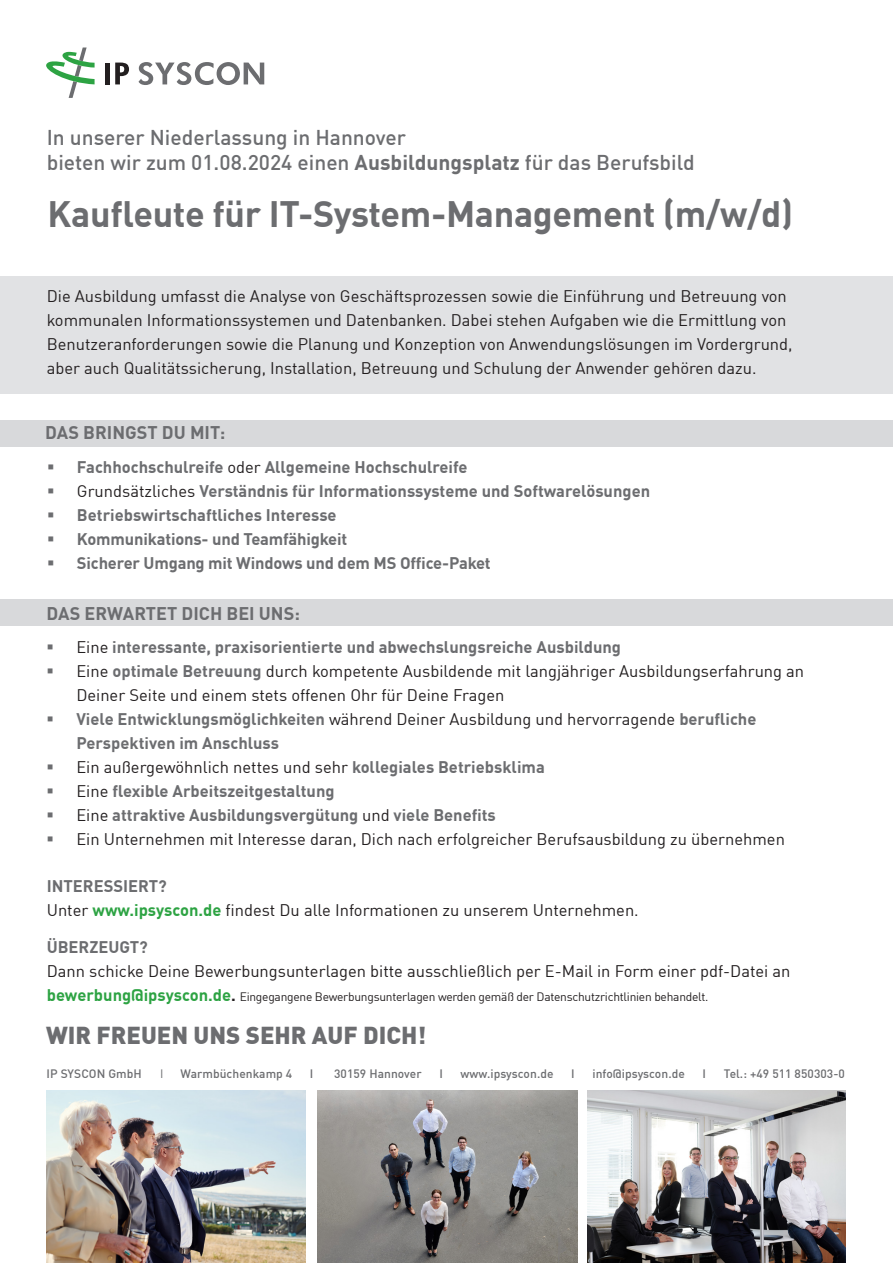
<style>
.page{position:relative;width:893px;height:1263px;background:#fff}
.page>*{position:absolute;margin:0;border:0;box-sizing:border-box;transform-origin:0 0}
.t1{font:700 36px "DIN Offc";letter-spacing:-.01em;color:#6c6d70}
.t2{font:900 24px "DIN Offc";color:#6c6d70}
.t3{font:500 21px "DIN Offc";color:#6c6d70}
.t4{font:700 18px "DIN Offc";color:#6c6d70}
.t5{font:16.5px/24px "DIN Offc";color:#231f20}
.t6{font:700 16.5px/24px "DIN Offc";color:#6c6d70}
.t7{font:12px "DIN Offc";letter-spacing:-.02em;color:#231f20}
.t8{font:500 12px "DIN Offc";letter-spacing:.005em;color:#6c6d70}
.t9{font:12px "DIN Offc";color:#6c6d70}
.s1{font-weight:700}
.s2{font-weight:400;color:#231f20}
.s3{font-weight:700;color:#6c6d70}
.s4{font-weight:700;color:#2da343}
.s5{font-weight:700;font-size:16.5px;color:#2da343}
.s6{font-weight:700;font-size:16.5px}
</style>
<div class="page">
<div style="left:105px;top:63px;width:5px;height:21px;background:#231f20"></div>
<svg style="left:115px;top:63px;width:14px;height:21px"></svg>
<svg style="left:139px;top:62px;width:125px;height:23px"></svg>
<svg style="left:46px;top:48px;width:49px;height:50px"></svg>
<img style="left:47px;top:1091px;width:259px;height:172px">
<img style="left:588px;top:1091px;width:258px;height:172px">
<img style="left:318px;top:1091px;width:259px;height:172px">
<div style="left:0;top:276px;width:893px;height:118px;background:#e1e2e4"></div>
<div style="left:0;top:420px;width:893px;height:27px;background:#d8d9db"></div>
<div style="left:0;top:600px;width:893px;height:26px;background:#d8d9db"></div>
<p class="t3" style="left:47px;top:124px;width:361px">In unserer Niederlassung in Hannover</p>
<p class="t3" style="left:47px;top:149px;width:649px">bieten wir zum 01.08.2024 einen <span class="s1">Ausbildungsplatz</span> für das Berufsbild</p>
<p class="t1" style="left:48px;top:191px;width:747px">Kaufleute für IT-System-Management (m/w/d)</p>
<p class="t5" style="left:47px;top:283px;width:747px">Die Ausbildung umfasst die Analyse von Geschäftsprozessen sowie die Einführung und Betreuung von kommunalen Informationssystemen und Datenbanken. Dabei stehen Aufgaben wie die Ermittlung von Benutzeranforderungen sowie die Planung und Konzeption von Anwendungslösungen im Vordergrund, aber auch Qualitätssicherung, Installation, Betreuung und Schulung der Anwender gehören dazu.</p>
<p class="t4" style="left:45px;top:421px;width:181px">DAS BRINGST DU MIT:</p>
<p class="t6" style="left:77px;top:454px;width:392px">Fachhochschulreife <span class="s2">oder</span> Allgemeine Hochschulreife</p>
<p class="t6" style="left:77px;top:478px;width:575px"><span class="s2">Grundsätzliches</span> Verständnis für Informationssysteme und Softwarelösungen</p>
<p class="t6" style="left:77px;top:502px;width:261px">Betriebswirtschaftliches Interesse</p>
<p class="t6" style="left:77px;top:526px;width:272px">Kommunikations- und Teamfähigkeit</p>
<p class="t6" style="left:77px;top:550px;width:415px">Sicherer Umgang mit Windows und dem MS Office-Paket</p>
<p class="t4" style="left:47px;top:602px;width:255px">DAS ERWARTET DICH BEI UNS:</p>
<p class="t6" style="left:76px;top:634px;width:546px"><span class="s2">Eine</span> interessante, praxisorientierte und abwechslungsreiche Ausbildung</p>
<p class="t5" style="left:76px;top:659px;width:729px">Eine <span class="s3">optimale Betreuung</span> durch kompetente Ausbildende mit langjähriger Ausbildungserfahrung an<br>Deiner Seite und einem stets offenen Ohr für Deine Fragen</p>
<p class="t6" style="left:76px;top:706px;width:682px">Viele Entwicklungsmöglichkeiten <span class="s2">während Deiner Ausbildung und hervorragende</span> berufliche<br>Perspektiven im Anschluss</p>
<p class="t5" style="left:76px;top:755px;width:470px">Ein außergewöhnlich nettes und sehr <span class="s3">kollegiales Betriebsklima</span></p>
<p class="t6" style="left:76px;top:778px;width:260px"><span class="s2">Eine</span> flexible Arbeitszeitgestaltung</p>
<p class="t6" style="left:76px;top:802px;width:421px"><span class="s2">Eine</span> attraktive Ausbildungsvergütung <span class="s2">und</span> viele Benefits</p>
<p class="t5" style="left:76px;top:827px;width:710px">Ein Unternehmen mit Interesse daran, Dich nach erfolgreicher Berufsausbildung zu übernehmen</p>
<p class="t6" style="left:47px;top:873px;width:121px">INTERESSIERT?</p>
<p class="t5" style="left:47px;top:897px;width:593px">Unter <span class="s4">www.ipsyscon.de</span> findest Du alle Informationen zu unserem Unternehmen.</p>
<p class="t6" style="left:47px;top:934px;width:103px">ÜBERZEUGT?</p>
<p class="t5" style="left:47px;top:958px;width:745px">Dann schicke Deine Bewerbungsunterlagen bitte ausschließlich per E-Mail in Form einer pdf-Datei an</p>
<p class="t7" style="left:47px;top:989px;width:663px"><span class="s5">bewerbung@ipsyscon.de</span><span class="s6">.</span> Eingegangene Bewerbungsunterlagen werden gemäß der Datenschutzrichtlinien behandelt.</p>
<p class="t2" style="left:46px;top:1019px;width:381px">WIR FREUEN UNS SEHR AUF DICH!</p>
<p class="t8" style="left:47px;top:1065px;width:97px">IP SYSCON GmbH</p>
<p class="t9" style="left:160px;top:1066px;width:5px">I</p>
<p class="t8" style="left:181px;top:1065px;width:113px">Warmbüchenkamp 4</p>
<p class="t8" style="left:310px;top:1065px;width:5px">I</p>
<p class="t8" style="left:334px;top:1065px;width:89px">30159 Hannover</p>
<p class="t8" style="left:439px;top:1065px;width:5px">I</p>
<p class="t8" style="left:461px;top:1065px;width:94px">www.ipsyscon.de</p>
<p class="t8" style="left:571px;top:1065px;width:5px">I</p>
<p class="t8" style="left:592px;top:1065px;width:94px">info@ipsyscon.de</p>
<p class="t8" style="left:703px;top:1065px;width:5px">I</p>
<p class="t8" style="left:724px;top:1065px;width:123px">Tel.: +49 511 850303-0</p>
</div>
